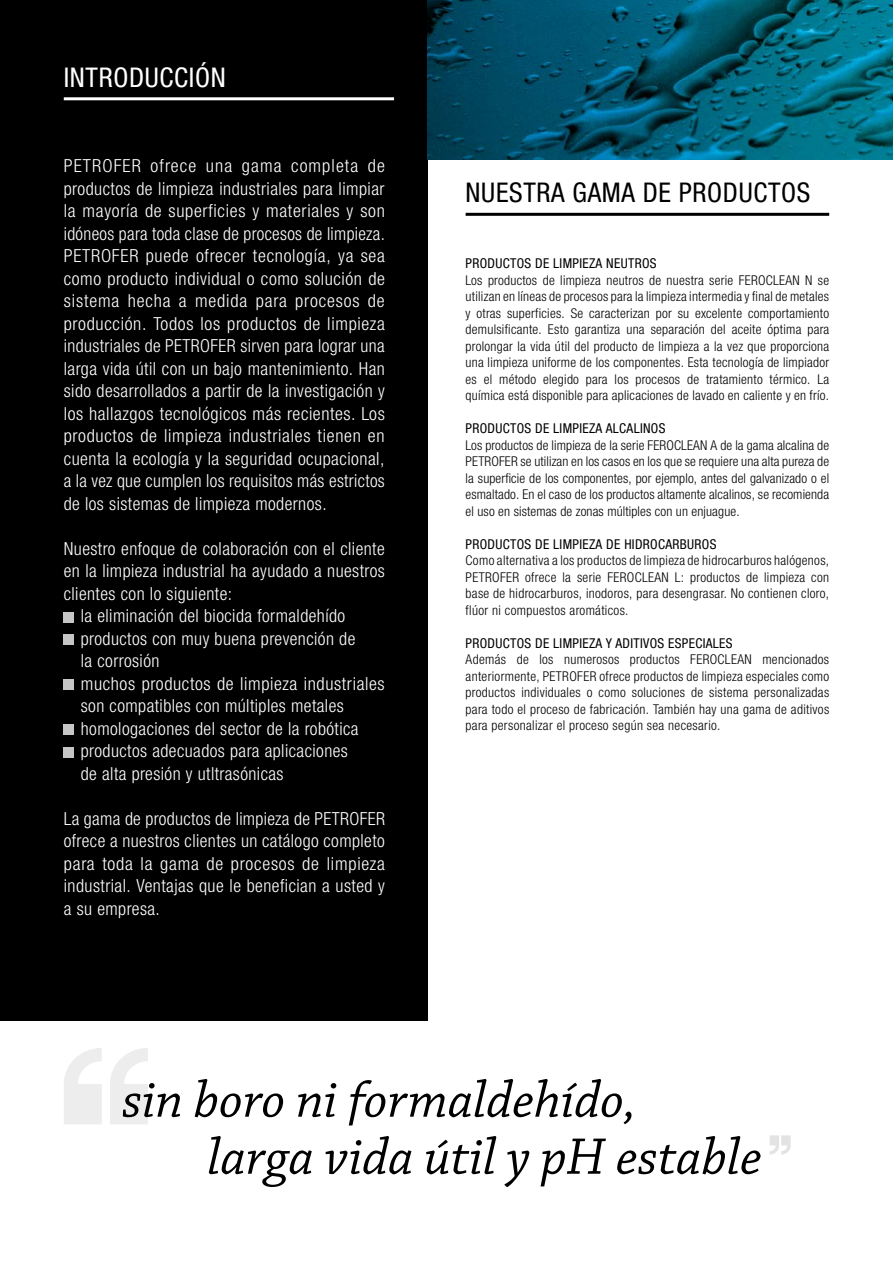
<style>
.page{position:relative;width:893px;height:1263px;background:#fff}
.page>*{position:absolute;margin:0;border:0;box-sizing:border-box;transform-origin:0 0}
.t1{font:italic 54px/57px "Chaparral Pro";color:#000}
.t2{font:condensed 27px "Helvetica Neue LTW1 G";letter-spacing:.025em;color:#000}
.t3{font:condensed 27px "Helvetica Neue LTW1 G";letter-spacing:.025em;color:#fff}
.t4{font:300 condensed 18px/22.5px "Helvetica Neue LTW1 G";letter-spacing:.025em;color:#fff;text-align:justify}
.t5{font:300 condensed 13.5px/16.5px "Helvetica Neue LTW1 G";letter-spacing:.02em;color:#000;text-align:justify}
.t6{font:condensed 13.5px "Helvetica Neue LTW1 G";letter-spacing:.025em;color:#000}
</style>
<div class="page">
<div style="left:0;top:0;width:427px;height:1020px;background:#000"></div>
<img style="left:427px;top:0;width:466px;height:159px">
<div style="left:64px;top:612px;width:10px;height:10px;background:#c6c6c6"></div>
<div style="left:64px;top:635px;width:10px;height:10px;background:#c6c6c6"></div>
<div style="left:64px;top:680px;width:10px;height:10px;background:#c6c6c6"></div>
<div style="left:64px;top:725px;width:10px;height:10px;background:#c6c6c6"></div>
<div style="left:64px;top:747px;width:10px;height:10px;background:#c6c6c6"></div>
<svg style="left:64px;top:1048px;width:84px;height:76px"></svg>
<svg style="left:770px;top:1135px;width:21px;height:19px"></svg>
<hr style="left:64px;top:97px;width:330px;height:3px;background:#fff">
<hr style="left:466px;top:213px;width:363px;height:3px;background:#000">
<h2 class="t3" style="left:64px;top:61px;width:164px">INTRODUCCIÓN</h2>
<p class="t4" style="left:64px;top:155px;width:323px">PETROFER ofrece una gama completa de productos de limpieza industriales para limpiar la mayoría de superficies y materiales y son idóneos para toda clase de procesos de limpieza.<br>PETROFER puede ofrecer tecnología, ya sea como producto individual o como solución de sistema hecha a medida para procesos de producción. Todos los productos de limpieza industriales de PETROFER sirven para lograr una larga vida útil con un bajo mantenimiento. Han sido desarrollados a partir de la investigación y los hallazgos tecnológicos más recientes. Los productos de limpieza industriales tienen en cuenta la ecología y la seguridad ocupacional, a la vez que cumplen los requisitos más estrictos de los sistemas de limpieza modernos.</p>
<h3 class="t4" style="left:64px;top:537px;width:322px">Nuestro enfoque de colaboración con el cliente</h3>
<h3 class="t4" style="left:64px;top:560px;width:323px">en la limpieza industrial ha ayudado a nuestros</h3>
<h3 class="t4" style="left:64px;top:582px;width:170px">clientes con lo siguiente:</h3>
<h3 class="t4" style="left:81px;top:605px;width:266px">la eliminación del biocida formaldehído</h3>
<h3 class="t4" style="left:81px;top:627px;width:276px">productos con muy buena prevención de</h3>
<h3 class="t4" style="left:81px;top:650px;width:80px">la corrosión</h3>
<h3 class="t4" style="left:81px;top:672px;width:305px">muchos productos de limpieza industriales</h3>
<h3 class="t4" style="left:81px;top:695px;width:265px">son compatibles con múltiples metales</h3>
<h3 class="t4" style="left:81px;top:717px;width:279px">homologaciones del sector de la robótica</h3>
<h3 class="t4" style="left:81px;top:740px;width:269px">productos adecuados para aplicaciones</h3>
<h3 class="t4" style="left:81px;top:762px;width:204px">de alta presión y utltrasónicas</h3>
<h3 class="t4" style="left:64px;top:807px;width:323px">La gama de productos de limpieza de PETROFER ofrece a nuestros clientes un catálogo completo para toda la gama de procesos de limpieza industrial. Ventajas que le benefician a usted y a su empresa.</h3>
<h2 class="t2" style="left:466px;top:177px;width:346px">NUESTRA GAMA DE PRODUCTOS</h2>
<p class="t6" style="left:466px;top:255px;width:192px">PRODUCTOS DE LIMPIEZA NEUTROS</p>
<p class="t5" style="left:466px;top:272px;width:365px">Los productos de limpieza neutros de nuestra serie FEROCLEAN N se utilizan en líneas de procesos para la limpieza intermedia y final de metales y otras superficies. Se caracterizan por su excelente comportamiento demulsificante. Esto garantiza una separación del aceite óptima para prolongar la vida útil del producto de limpieza a la vez que proporciona una limpieza uniforme de los componentes. Esta tecnología de limpiador es el método elegido para los procesos de tratamiento térmico. La química está disponible para aplicaciones de lavado en caliente y en frío.</p>
<p class="t6" style="left:466px;top:420px;width:201px">PRODUCTOS DE LIMPIEZA ALCALINOS</p>
<p class="t5" style="left:466px;top:437px;width:365px">Los productos de limpieza de la serie FEROCLEAN A de la gama alcalina de PETROFER se utilizan en los casos en los que se requiere una alta pureza de la superficie de los componentes, por ejemplo, antes del galvanizado o el esmaltado. En el caso de los productos altamente alcalinos, se recomienda el uso en sistemas de zonas múltiples con un enjuague.</p>
<p class="t6" style="left:466px;top:536px;width:252px">PRODUCTOS DE LIMPIEZA DE HIDROCARBUROS</p>
<p class="t5" style="left:466px;top:552px;width:365px">Como alternativa a los productos de limpieza de hidrocarburos halógenos, PETROFER ofrece la serie FEROCLEAN L: productos de limpieza con base de hidrocarburos, inodoros, para desengrasar. No contienen cloro, flúor ni compuestos aromáticos.</p>
<p class="t6" style="left:466px;top:635px;width:268px">PRODUCTOS DE LIMPIEZA Y ADITIVOS ESPECIALES</p>
<p class="t5" style="left:466px;top:651px;width:365px">Además de los numerosos productos FEROCLEAN mencionados anteriormente, PETROFER ofrece productos de limpieza especiales como productos individuales o como soluciones de sistema personalizadas para todo el proceso de fabricación. También hay una gama de aditivos para personalizar el proceso según sea necesario.</p>
<h1 class="t1" style="left:207px;top:1073px;width:556px;text-indent:-85px">sin boro ni formaldehído,<br>larga vida útil y pH estable</h1>
</div>
